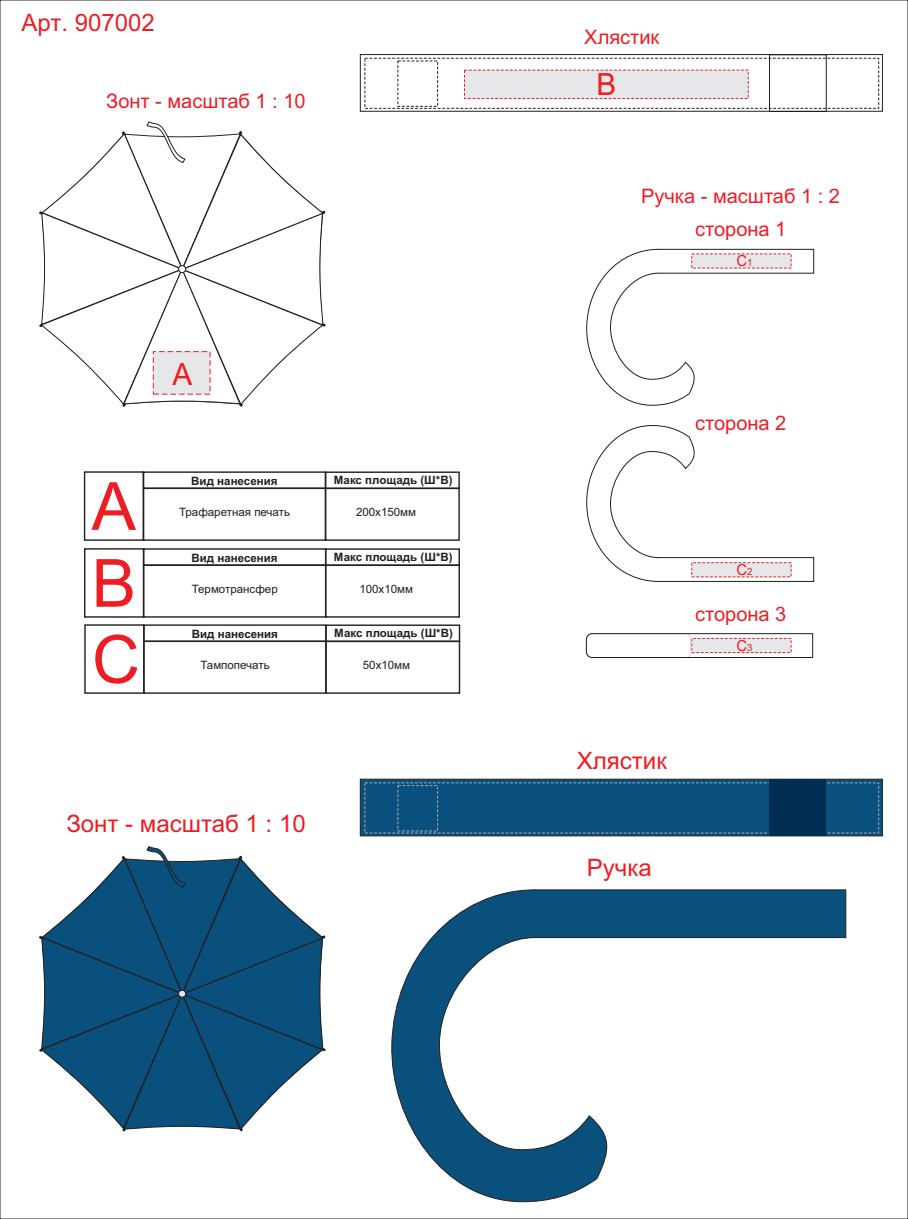
<style>
.page{position:relative;width:908px;height:1219px;background:#fff}
.page>*{position:absolute;margin:0;border:0;box-sizing:border-box;transform-origin:0 0}
.t1{font:66.5px "Arial";color:#ee1d23}
.t2{font:30.6px "Arial";color:#ee1d23}
.t3{font:24px "Arial";color:#ee1d23}
.t4{font:20px/32.5px "Arial";color:#ee1d23;text-align:center}
.t5{font:15.3px "Arial";color:#ee1d23}
.t6{font:700 11.5px "Arial";color:#231f20}
.t7{font:11.5px "Arial";color:#231f20}
.s1{font-size:10px}
</style>
<div class="page">
<svg style="left:391px;top:889px;width:455px;height:313px"></svg>
<svg style="left:360px;top:779px;width:522px;height:57px;background:#0f517b"></svg>
<div style="left:769px;top:779px;width:56px;height:57px;background:#002d52"></div>
<svg style="left:39px;top:846px;width:287px;height:286px"></svg>
<div style="left:143px;top:471px;width:183px;height:18px;border:1px solid #231f20"></div>
<div style="left:143px;top:488px;width:183px;height:53px;border:1px solid #231f20"></div>
<div style="left:324px;top:471px;width:135px;height:18px;border:1px solid #231f20"></div>
<div style="left:324px;top:488px;width:135px;height:53px;border:1px solid #231f20"></div>
<div style="left:84px;top:471px;width:60px;height:70px;border:1px solid #231f20"></div>
<svg style="left:586px;top:249px;width:227px;height:156px"></svg>
<svg style="left:586px;top:425px;width:227px;height:157px"></svg>
<svg style="left:360px;top:54px;width:522px;height:57px"></svg>
<div style="left:143px;top:624px;width:183px;height:18px;border:1px solid #231f20"></div>
<div style="left:143px;top:641px;width:183px;height:53px;border:1px solid #231f20"></div>
<div style="left:143px;top:564px;width:183px;height:54px;border:1px solid #231f20"></div>
<div style="left:325px;top:624px;width:135px;height:18px;border:1px solid #231f20"></div>
<div style="left:325px;top:548px;width:134px;height:18px;border:1px solid #231f20"></div>
<div style="left:325px;top:641px;width:135px;height:53px;border:1px solid #231f20"></div>
<div style="left:325px;top:564px;width:134px;height:54px;border:1px solid #231f20"></div>
<div style="left:84px;top:624px;width:60px;height:70px;border:1px solid #231f20"></div>
<div style="left:84px;top:548px;width:60px;height:70px;border:1px solid #231f20"></div>
<svg style="left:39px;top:122px;width:287px;height:285px"></svg>
<svg style="left:585px;top:633px;width:227px;height:25px"></svg>
<h3 class="t3" style="left:22px;top:14px;width:135px">Арт. 907002</h3>
<h3 class="t4" style="left:106px;top:86px;width:201px">Зонт - масштаб 1 : 10</h3>
<h2 class="t2" style="left:172px;top:363px;width:21px">A</h2>
<h1 class="t1" style="left:91px;top:481px;width:46px">А</h1>
<p class="t6" style="left:191px;top:477px;width:88px">Вид нанесения</p>
<p class="t6" style="left:334px;top:476px;width:120px">Макс площадь (Ш*В)</p>
<p class="t7" style="left:179px;top:508px;width:112px">Трафаретная печать</p>
<p class="t7" style="left:356px;top:508px;width:62px">200х150мм</p>
<h1 class="t1" style="left:92px;top:558px;width:46px">В</h1>
<h1 class="t1" style="left:92px;top:634px;width:50px">С</h1>
<p class="t6" style="left:191px;top:553px;width:88px">Вид нанесения</p>
<p class="t7" style="left:192px;top:585px;width:87px">Термотрансфер</p>
<p class="t6" style="left:192px;top:630px;width:88px">Вид нанесения</p>
<p class="t7" style="left:200px;top:661px;width:71px">Тампопечать</p>
<p class="t6" style="left:334px;top:553px;width:120px">Макс площадь (Ш*В)</p>
<p class="t7" style="left:359px;top:585px;width:55px">100х10мм</p>
<p class="t6" style="left:334px;top:629px;width:120px">Макс площадь (Ш*В)</p>
<p class="t7" style="left:362px;top:661px;width:49px">50х10мм</p>
<h3 class="t3" style="left:66px;top:815px;width:241px">Зонт - масштаб 1 : 10</h3>
<h3 class="t4" style="left:584px;top:23px;width:76px">Хлястик</h3>
<h2 class="t2" style="left:596px;top:73px;width:21px">В</h2>
<h3 class="t4" style="left:640px;top:182px;width:200px">Ручка - масштаб 1 : 2 сторона 1</h3>
<h3 class="t5" style="left:736px;top:255px;width:18px">С<span class="s1">1</span></h3>
<h3 class="t4" style="left:694px;top:408px;width:93px">сторона 2</h3>
<h3 class="t5" style="left:736px;top:564px;width:18px">С<span class="s1">2</span></h3>
<h3 class="t4" style="left:694px;top:599px;width:93px">сторона 3</h3>
<h3 class="t5" style="left:736px;top:640px;width:18px">С<span class="s1">3</span></h3>
<h3 class="t3" style="left:576px;top:751px;width:91px">Хлястик</h3>
<h3 class="t3" style="left:586px;top:858px;width:66px">Ручка</h3>
</div>
